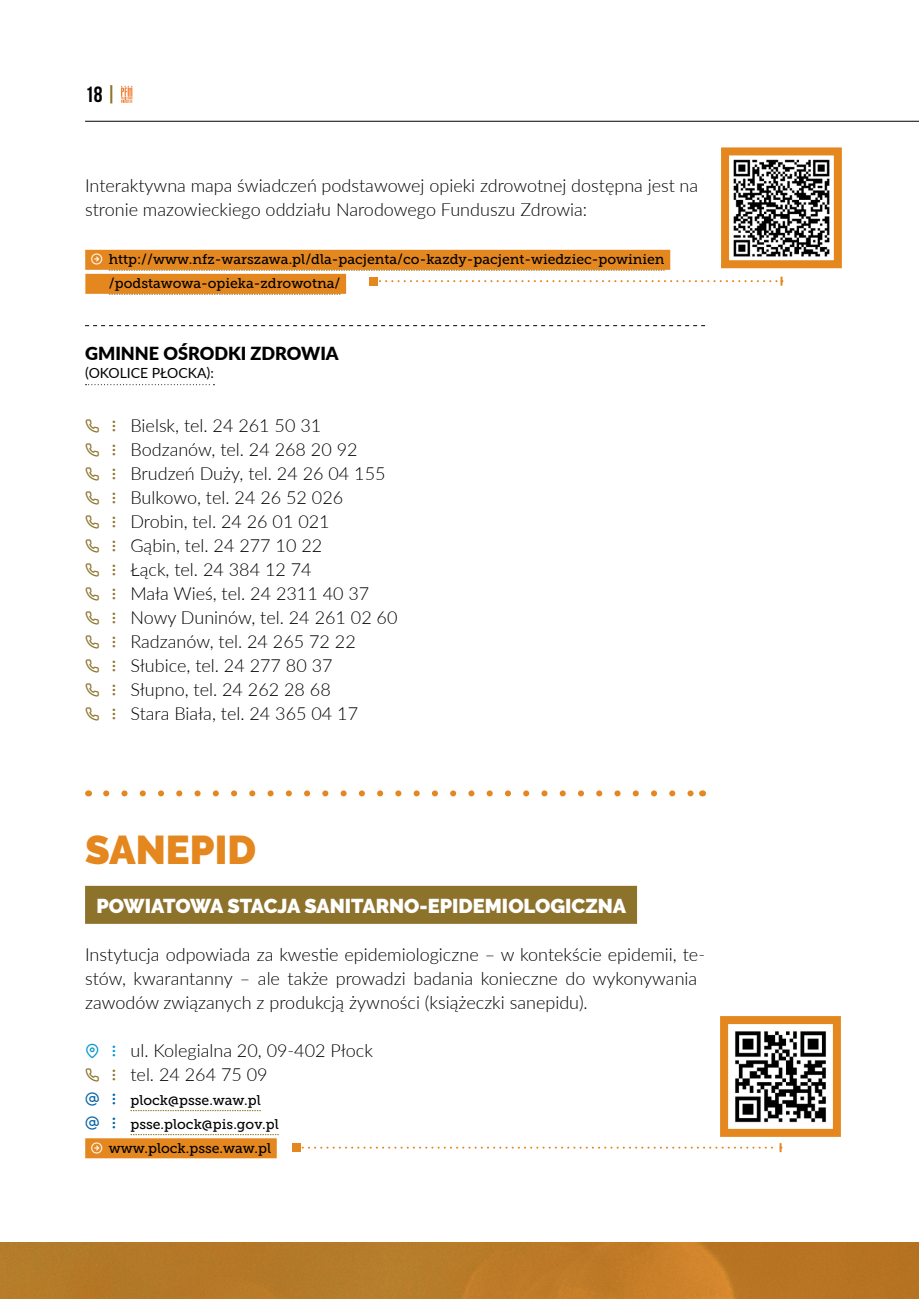
<style>
.page{position:relative;width:919px;height:1299px;background:#fff}
.page>*{position:absolute;margin:0;border:0;box-sizing:border-box;transform-origin:0 0}
.Styl_akapitowy_1_-_t{font:900 40px "Raleway";color:#e4871f}
.t1{font:700 22px "Bebas Neue";color:#000}
.Styl_akapitowy_1b{font:900 20px "Raleway";color:#fff}
.Styl_akapitowy_3b{font:300 18px/24px "Lato";color:#000}
._3__telefon{font:300 18px "Lato";color:#000}
._2__adres{font:300 18px "Lato";color:#000}
._1aa__nazwa_Bold_MAX{font:900 18px "Lato";color:#000}
.Styl_akapitowy_3b-2{font:14px "Museo Slab 500";color:#000}
._1b__nazwa_regular{font:14px "Lato";color:#000}
.s1{color:#8c722b}
</style>
<div class="page">
<hr style="left:85px;top:121px;width:833px;height:1px;background:#000">
<svg style="left:121px;top:86px;width:12px;height:17px"></svg>
<svg style="left:0;top:1242px;width:918px;height:56px;background:#b97927"></svg>
<div style="left:85px;top:250px;width:585px;height:20px;background:#e4871f"></div>
<div style="left:85px;top:274px;width:261px;height:20px;background:#e4871f"></div>
<svg style="left:109px;top:294px;width:231px;height:1px"></svg>
<svg style="left:85px;top:325px;width:620px;height:1px"></svg>
<svg style="left:86px;top:384px;width:128px;height:1px"></svg>
<svg style="left:106px;top:790px;width:587px;height:6px"></svg>
<div style="left:85px;top:885px;width:552px;height:38px;background:#8c722b"></div>
<svg style="left:130px;top:1110px;width:131px;height:1px"></svg>
<svg style="left:130px;top:1134px;width:149px;height:1px"></svg>
<div style="left:85px;top:1138px;width:192px;height:20px;background:#e4871f"></div>
<div style="left:293px;top:1143px;width:8px;height:8px;background:#e4871f"></div>
<svg style="left:297px;top:1016px;width:544px;height:136px"></svg>
<svg style="left:109px;top:147px;width:733px;height:138px"></svg>
<p class="t1" style="left:85px;top:82px;width:33px">18 <span class="s1">|</span></p>
<p class="Styl_akapitowy_3b" style="left:85px;top:173px;width:614px">Interaktywna mapa świadczeń podstawowej opieki zdrowotnej dostępna jest na stronie mazowieckiego oddziału Narodowego Funduszu Zdrowia:</p>
<p class="Styl_akapitowy_3b-2" style="left:109px;top:251px;width:557px">http://www.nfz-warszawa.pl/dla-pacjenta/co-kazdy-pacjent-wiedziec-powinien</p>
<p class="Styl_akapitowy_3b-2" style="left:109px;top:275px;width:233px">/podstawowa-opieka-zdrowotna/</p>
<p class="_1aa__nazwa_Bold_MAX" style="left:85px;top:340px;width:255px">GMINNE OŚRODKI ZDROWIA</p>
<p class="_1b__nazwa_regular" style="left:85px;top:363px;width:130px">(OKOLICE PŁOCKA):</p>
<p class="_3__telefon" style="left:130px;top:413px;width:192px">Bielsk, tel. 24 261 50 31</p>
<p class="_3__telefon" style="left:130px;top:437px;width:229px">Bodzanów, tel. 24 268 20 92</p>
<p class="_3__telefon" style="left:130px;top:461px;width:256px">Brudzeń Duży, tel. 24 26 04 155</p>
<p class="_3__telefon" style="left:130px;top:485px;width:214px">Bulkowo, tel. 24 26 52 026</p>
<p class="_3__telefon" style="left:130px;top:509px;width:201px">Drobin, tel. 24 26 01 021</p>
<p class="_3__telefon" style="left:130px;top:533px;width:193px">Gąbin, tel. 24 277 10 22</p>
<p class="_3__telefon" style="left:130px;top:557px;width:183px">Łąck, tel. 24 384 12 74</p>
<p class="_3__telefon" style="left:130px;top:581px;width:240px">Mała Wieś, tel. 24 2311 40 37</p>
<p class="_3__telefon" style="left:130px;top:605px;width:268px">Nowy Duninów, tel. 24 261 02 60</p>
<p class="_3__telefon" style="left:130px;top:629px;width:227px">Radzanów, tel. 24 265 72 22</p>
<p class="_3__telefon" style="left:130px;top:653px;width:204px">Słubice, tel. 24 277 80 37</p>
<p class="_3__telefon" style="left:130px;top:677px;width:202px">Słupno, tel. 24 262 28 68</p>
<p class="_3__telefon" style="left:130px;top:701px;width:229px">Stara Biała, tel. 24 365 04 17</p>
<p class="Styl_akapitowy_1_-_t" style="left:85px;top:827px;width:172px">SANEPID</p>
<p class="Styl_akapitowy_1b" style="left:96px;top:893px;width:531px">POWIATOWA STACJA SANITARNO-EPIDEMIOLOGICZNA</p>
<p class="Styl_akapitowy_3b" style="left:85px;top:941px;width:621px">Instytucja odpowiada za kwestie epidemiologiczne – w kontekście epidemii, te&shy;stów, kwarantanny – ale także prowadzi badania konieczne do wykonywania zawodów związanych z produkcją żywności (książeczki sanepidu).</p>
<p class="_2__adres" style="left:130px;top:1037px;width:244px">ul. Kolegialna 20, 09-402 Płock</p>
<p class="_3__telefon" style="left:130px;top:1061px;width:139px">tel. 24 264 75 09</p>
<p class="Styl_akapitowy_3b-2" style="left:130px;top:1091px;width:132px">plock@psse.waw.pl</p>
<p class="Styl_akapitowy_3b-2" style="left:130px;top:1115px;width:150px">psse.plock@pis.gov.pl</p>
<p class="Styl_akapitowy_3b-2" style="left:109px;top:1139px;width:164px">www.plock.psse.waw.pl</p>
</div>
